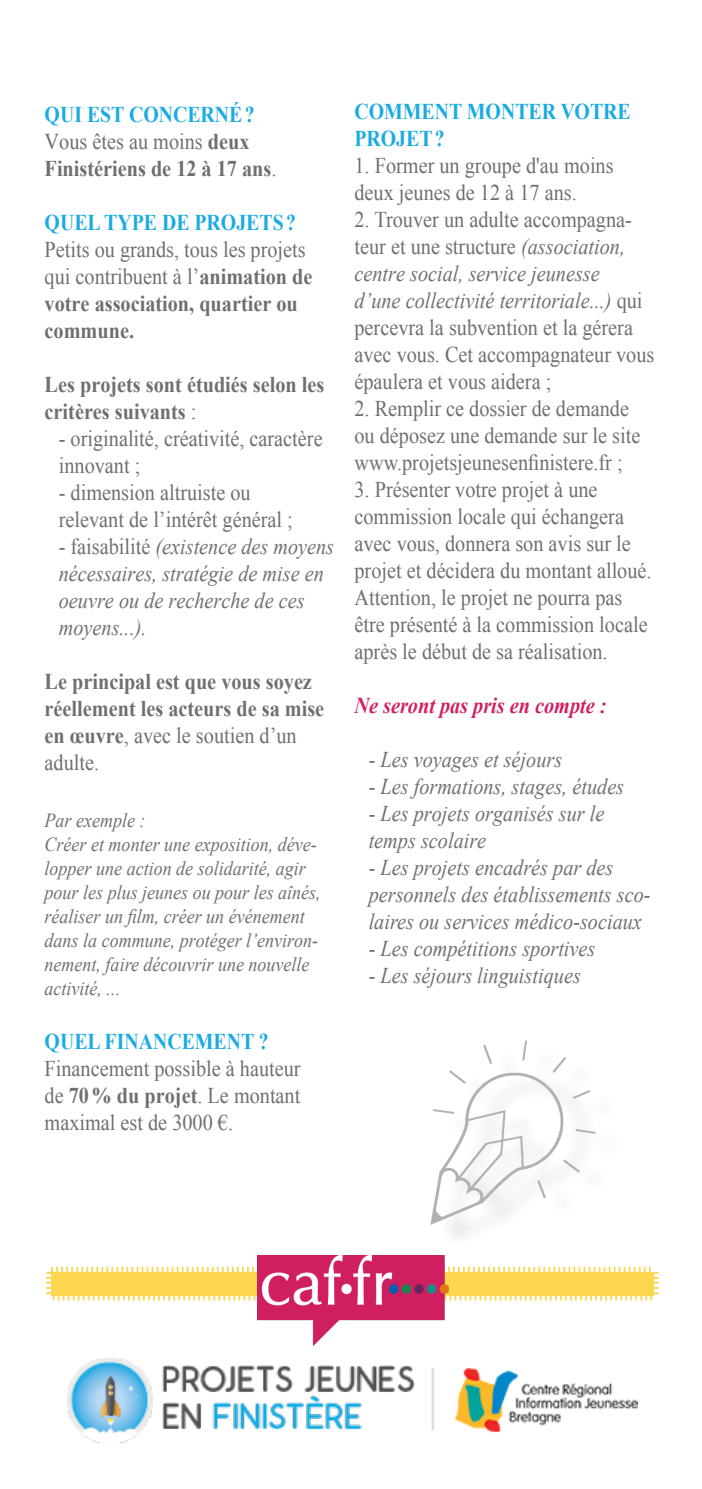
<style>
.page{position:relative;width:702px;height:1489px;background:#fff}
.page>*{position:absolute;margin:0;border:0;box-sizing:border-box;transform-origin:0 0}
.t1{font:22.5px/27px "Times New Roman";color:#6f6f6f;scale:.9 1}
.t2{font:italic 22.5px/27px "Times New Roman";color:#6f6f6f;scale:.9 1}
.t3{font:700 22.5px/27px "Times New Roman";color:#6f6f6f;scale:.9 1}
.t4{font:700 22.5px/27px "Times New Roman";color:#1aabe3;scale:.88 1}
.t5{font:italic 700 22.5px "Times New Roman";color:#d01f61;scale:.9 1}
.t6{font:italic 20px/24px "Times New Roman";color:#6f6f6f;scale:.9 1}
.s1{font-weight:700}
.s2{font-weight:400}
.s3{font-style:normal}
.s4{font-style:italic}
</style>
<div class="page">
<svg style="left:46px;top:1266px;width:613px;height:35px"></svg>
<img style="left:430px;top:1040px;width:166px;height:198px">
<img style="left:257px;top:1255px;width:191px;height:90px">
<img style="left:67px;top:1358px;width:570px;height:85px">
<p class="t4" style="left:45px;top:100px;width:240px">QUI EST CONCERNÉ?</p>
<p class="t1" style="left:45px;top:127px;width:229px">Vous êtes au moins <span class="s1">deux</span></p>
<p class="t3" style="left:45px;top:154px;width:259px">Finistériens de 12 à 17 ans<span class="s2">.</span></p>
<p class="t4" style="left:45px;top:208px;width:287px">QUEL TYPE DE PROJETS?</p>
<p class="t1" style="left:45px;top:235px;width:299px">Petits ou grands, tous les projets qui contribuent à l’<span class="s1">animation de votre association, quartier ou commune.</span></p>
<p class="t3" style="left:45px;top:370px;width:312px">Les projets sont étudiés selon les critères suivants <span class="s2">:</span></p>
<p class="t1" style="left:59px;top:424px;width:295px">- originalité, créativité, caractère innovant ;</p>
<p class="t1" style="left:59px;top:478px;width:215px">- dimension altruiste ou</p>
<p class="t1" style="left:59px;top:505px;width:261px">relevant de l’intérêt général ;</p>
<p class="t2" style="left:59px;top:532px;width:307px"><span class="s3">- faisabilité</span> (existence des moyens nécessaires, stratégie de mise en oeuvre ou de recherche de ces moyens...).</p>
<p class="t3" style="left:45px;top:667px;width:312px">Le principal est que vous soyez réellement les acteurs de sa mise en œuvre<span class="s2">, avec le soutien d’un adulte.</span></p>
<p class="t6" style="left:45px;top:807px;width:114px">Par exemple :</p>
<p class="t6" style="left:45px;top:831px;width:308px">Créer et monter une exposition, déve&shy;lopper une action de solidarité, agir pour les plus jeunes ou pour les aînés, réaliser un film, créer un événement dans la commune, protéger l’environ&shy;nement, faire découvrir une nouvelle activité, ...</p>
<p class="t4" style="left:45px;top:1027px;width:256px">QUEL FINANCEMENT ?</p>
<p class="t1" style="left:45px;top:1054px;width:286px;text-align:justify">Financement possible à hauteur de <span class="s1">70% du projet</span>. Le montant maximal est de 3000 €.</p>
<p class="t4" style="left:354px;top:97px;width:315px">COMMENT MONTER VOTRE<br>PROJET?</p>
<p class="t1" style="left:354px;top:151px;width:289px">1. Former un groupe d'au moins deux jeunes de 12 à 17 ans.</p>
<p class="t1" style="left:354px;top:205px;width:335px">2. Trouver un adulte accompagna&shy;teur et une structure <span class="s4">(association, centre social, service jeunesse<br>d’une collectivité territoriale...)</span> qui percevra la subvention et la gérera avec vous. Cet accompagnateur vous épaulera et vous aidera ;</p>
<p class="t1" style="left:354px;top:394px;width:319px">2. Remplir ce dossier de demande ou déposez une demande sur le site www.projetsjeunesenfinistere.fr ;</p>
<p class="t1" style="left:354px;top:475px;width:331px">3. Présenter votre projet à une commission locale qui échangera avec vous, donnera son avis sur le projet et décidera du montant alloué.<br>Attention, le projet ne pourra pas être présenté à la commission locale après le début de sa réalisation.</p>
<p class="t5" style="left:354px;top:690px;width:281px">Ne seront pas pris en compte :</p>
<p class="t2" style="left:368px;top:745px;width:216px">- Les voyages et séjours</p>
<p class="t2" style="left:368px;top:772px;width:285px">- Les formations, stages, études</p>
<p class="t2" style="left:368px;top:799px;width:263px">- Les projets organisés sur le temps scolaire</p>
<p class="t2" style="left:368px;top:853px;width:315px">- Les projets encadrés par des personnels des établissements sco&shy;laires ou services médico-sociaux</p>
<p class="t2" style="left:368px;top:934px;width:253px">- Les compétitions sportives</p>
<p class="t2" style="left:368px;top:961px;width:237px">- Les séjours linguistiques</p>
</div>
